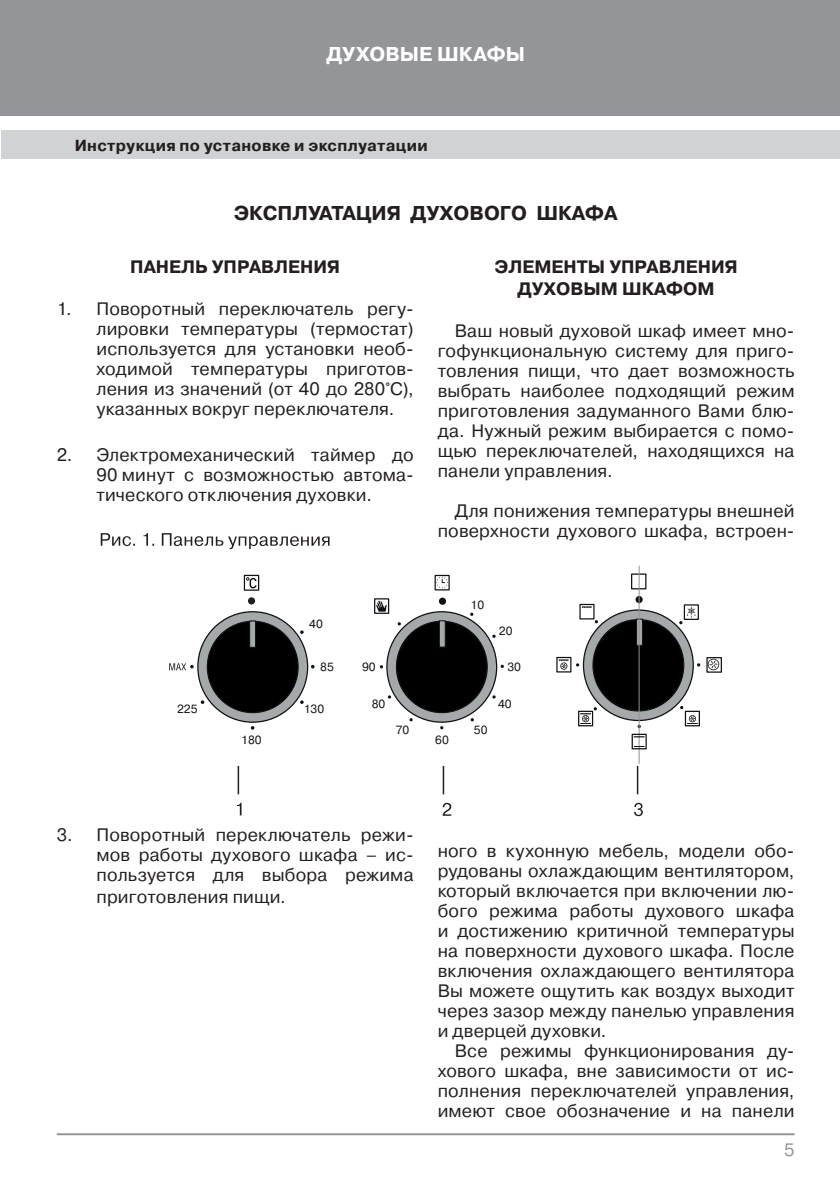
<style>
.page{position:relative;width:840px;height:1191px;background:#fff}
.page>*{position:absolute;margin:0;border:0;box-sizing:border-box;transform-origin:0 0}
.Zagolovok{font:700 20px "Pragmatica C";color:#231f20}
.t1{font:700 20px "Pragmatica C";color:#fff}
.Based_text{font:18px/20px "Pragmatica C";letter-spacing:.01em;color:#231f20;text-align:justify}
.Number{font:18px/20px "Pragmatica C";letter-spacing:.01em;color:#231f20;text-align:justify}
.Podzagolovok{font:700 18px/21.6px "Pragmatica C";color:#231f20;text-align:center}
.t2{font:18px "Pragmatica C";color:#939598}
.t3{font:700 16px "Pragmatica C";letter-spacing:.02em;color:#231f20}
.t4{font:11.8px "Pragmatica C";color:#101315}
</style>
<div class="page">
<div style="left:0;top:0;width:839px;height:116px;background:#939598"></div>
<div style="left:1px;top:130px;width:838px;height:29px;background:#d1d2d4"></div>
<hr style="left:57px;top:1133px;width:737px;height:2px;background:#939598">
<svg style="left:198px;top:612px;width:109px;height:110px"></svg>
<div style="left:207px;top:621px;width:91px;height:91px;background:#000001;border-radius:50%"></div>
<svg style="left:635px;top:596px;width:7px;height:7px"></svg>
<div style="left:630px;top:573px;width:16px;height:16px;border:1px solid #101315"></div>
<div style="left:374px;top:598px;width:15px;height:16px;border:1px solid #101315"></div>
<svg style="left:438px;top:597px;width:8px;height:8px"></svg>
<div style="left:434px;top:575px;width:15px;height:15px;border:1px solid #101315"></div>
<svg style="left:436px;top:576px;width:12px;height:12px"></svg>
<hr style="left:638px;top:565px;width:1px;height:199px;background:#919293">
<div style="left:631px;top:733px;width:15px;height:16px;border:1px solid #101315"></div>
<svg style="left:169px;top:663px;width:25px;height:7px"></svg>
<svg style="left:201px;top:700px;width:3px;height:4px"></svg>
<div style="left:248px;top:597px;width:7px;height:7px;background:#231f20;border-radius:50%"></div>
<div style="left:244px;top:575px;width:15px;height:16px;border:1px solid #101315"></div>
<svg style="left:246px;top:577px;width:10px;height:11px"></svg>
<svg style="left:226px;top:600px;width:495px;height:129px"></svg>
<svg style="left:101px;top:533px;width:228px;height:16px"></svg>
<hr style="left:237px;top:766px;width:2px;height:28px;background:#231f20">
<hr style="left:442px;top:766px;width:2px;height:28px;background:#231f20">
<hr style="left:636px;top:766px;width:2px;height:28px;background:#231f20">
<svg style="left:237px;top:803px;width:4px;height:12px"></svg>
<svg style="left:442px;top:803px;width:9px;height:12px"></svg>
<svg style="left:634px;top:803px;width:8px;height:13px"></svg>
<p class="t1" style="left:326px;top:43px;width:200px">ДУХОВЫЕ ШКАФЫ</p>
<p class="t3" style="left:75px;top:136px;width:354px">Инструкция по установке и эксплуатации</p>
<p class="Zagolovok" style="left:234px;top:202px;width:385px">ЭКСПЛУАТАЦИЯ ДУХОВОГО ШКАФА</p>
<p class="Podzagolovok" style="left:130px;top:256px;width:211px">ПАНЕЛЬ УПРАВЛЕНИЯ</p>
<p class="Number" style="left:96px;top:299px;width:318px;text-indent:-40px">1. Поворотный переключатель регу&shy;лировки температуры (термостат) используется для установки необ&shy;ходимой температуры приготов&shy;ления из значений (от 40 до 280°С), указанных вокруг переключателя.</p>
<p class="Number" style="left:96px;top:444px;width:318px;text-indent:-40px">2. Электромеханический таймер до 90 минут с возможностью автома&shy;тического отключения духовки.</p>
<p class="Podzagolovok" style="left:494px;top:256px;width:244px">ЭЛЕМЕНТЫ УПРАВЛЕНИЯ<br>ДУХОВЫМ ШКАФОМ</p>
<p class="Based_text" style="left:437px;top:320px;width:358px;text-indent:17px">Ваш новый духовой шкаф имеет мно&shy;гофункциональную систему для приго&shy;товления пищи, что дает возможность выбрать наиболее подходящий режим приготовления задуманного Вами блю&shy;да. Нужный режим выбирается с помо&shy;щью переключателей, находящихся на панели управления.</p>
<p class="Based_text" style="left:437px;top:500px;width:358px;text-align:right">Для понижения температуры внешней поверхности духового шкафа, встроен-</p>
<p class="t4" style="left:177px;top:702px;width:22px">225</p>
<p class="t4" style="left:241px;top:733px;width:22px">180</p>
<p class="t4" style="left:309px;top:617px;width:15px">40</p>
<p class="t4" style="left:320px;top:660px;width:15px">85</p>
<p class="t4" style="left:303px;top:702px;width:22px">130</p>
<p class="t4" style="left:362px;top:660px;width:15px">90</p>
<p class="t4" style="left:371px;top:698px;width:15px">80</p>
<p class="t4" style="left:395px;top:723px;width:15px">70</p>
<p class="t4" style="left:435px;top:733px;width:15px">60</p>
<p class="t4" style="left:470px;top:599px;width:15px">10</p>
<p class="t4" style="left:498px;top:624px;width:15px">20</p>
<p class="t4" style="left:507px;top:660px;width:15px">30</p>
<p class="t4" style="left:473px;top:723px;width:15px">50</p>
<p class="t4" style="left:498px;top:698px;width:15px">40</p>
<p class="Number" style="left:96px;top:824px;width:318px;line-height:20.6px;text-indent:-40px">3. Поворотный переключатель режи&shy;мов работы духового шкафа – ис&shy;пользуется для выбора режима приготовления пищи.</p>
<p class="Based_text" style="left:437px;top:840px;width:358px">ного в кухонную мебель, модели обо&shy;рудованы охлаждающим вентилятором, который включается при включении лю&shy;бого режима работы духового шкафа и достижению критичной температуры на поверхности духового шкафа. После включения охлаждающего вентилятора Вы можете ощутить как воздух выходит через зазор между панелью управления и дверцей духовки.</p>
<p class="Based_text" style="left:437px;top:1040px;width:358px;text-indent:17px">Все режимы функционирования ду&shy;хового шкафа, вне зависимости от ис&shy;полнения переключателей управления, имеют свое обозначение и на панели</p>
<p class="t2" style="left:783px;top:1139px;width:12px">5</p>
</div>
